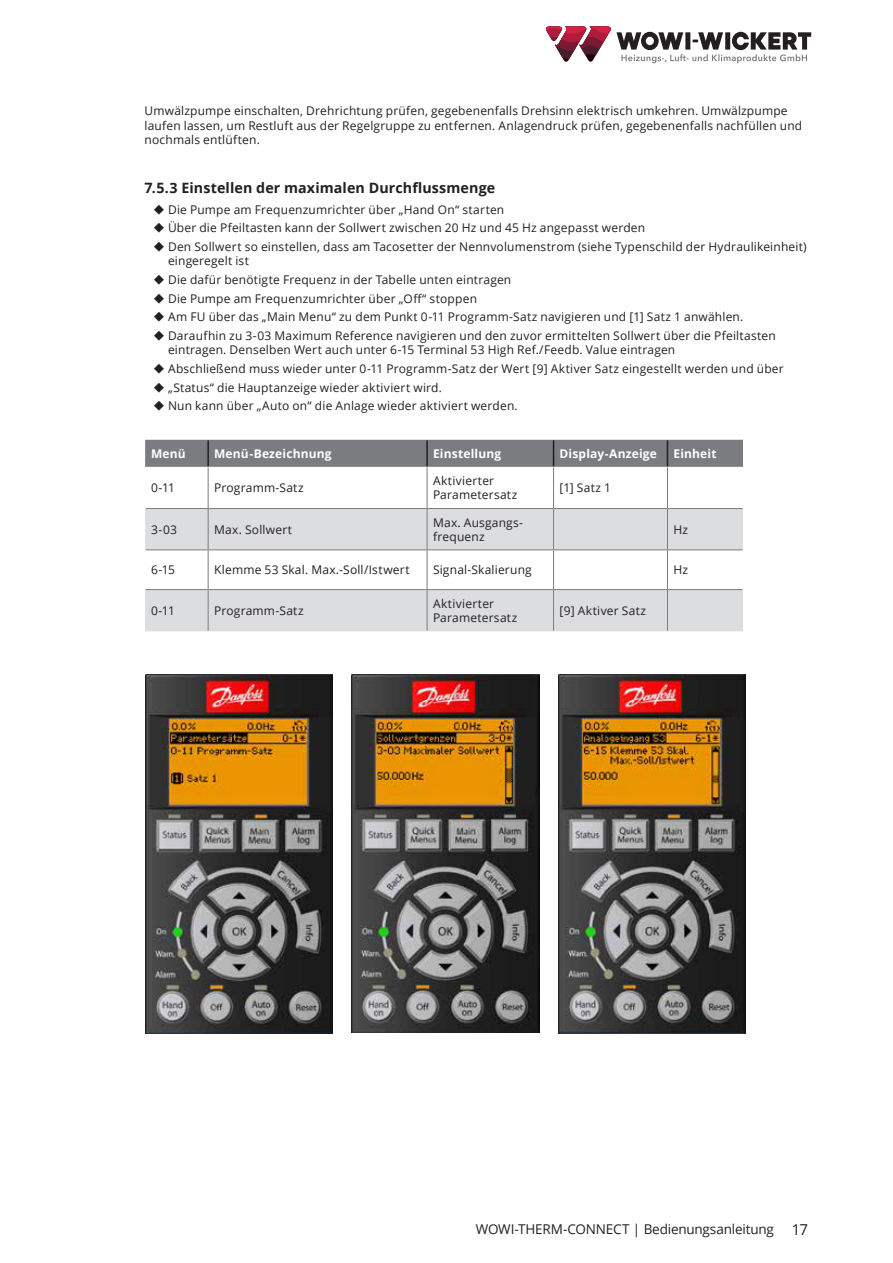
<style>
.page{position:relative;width:893px;height:1263px;background:#fff}
.page>*{position:absolute;margin:0;border:0;box-sizing:border-box;transform-origin:0 0}
.t1{font:700 14.25px "Open Sans";letter-spacing:.01em;color:#231f20}
.t2{font:13.5px "Open Sans";letter-spacing:-.015em;color:#231f20}
.t3{font:12px/18.6px "Open Sans";letter-spacing:.015em;color:#231f20}
.t4{font:700 12px "Open Sans";letter-spacing:.015em;color:#fff}
.s1{font-size:15px}
</style>
<div class="page">
<svg style="left:546px;top:27px;width:265px;height:36px"></svg>
<svg style="left:145px;top:508px;width:598px;height:123px;fill:#dcdddf"></svg>
<hr style="left:208px;top:467px;width:1px;height:41px;background:#7a7c7f">
<hr style="left:427px;top:467px;width:1px;height:41px;background:#7a7c7f">
<hr style="left:553px;top:467px;width:1px;height:41px;background:#7a7c7f">
<hr style="left:667px;top:467px;width:1px;height:41px;background:#7a7c7f">
<hr style="left:146px;top:508px;width:62px;height:1px;background:#7a7c7f">
<hr style="left:208px;top:509px;width:1px;height:40px;background:#7a7c7f">
<hr style="left:208px;top:508px;width:219px;height:1px;background:#7a7c7f">
<hr style="left:427px;top:508px;width:127px;height:1px;background:#7a7c7f">
<hr style="left:554px;top:508px;width:113px;height:1px;background:#7a7c7f">
<hr style="left:427px;top:509px;width:1px;height:40px;background:#7a7c7f">
<hr style="left:553px;top:509px;width:1px;height:40px;background:#7a7c7f">
<hr style="left:667px;top:509px;width:1px;height:40px;background:#7a7c7f">
<hr style="left:667px;top:508px;width:75px;height:1px;background:#7a7c7f">
<hr style="left:146px;top:549px;width:62px;height:1px;background:#7a7c7f">
<hr style="left:208px;top:550px;width:1px;height:39px;background:#7a7c7f">
<hr style="left:208px;top:549px;width:219px;height:1px;background:#7a7c7f">
<hr style="left:427px;top:549px;width:127px;height:1px;background:#7a7c7f">
<hr style="left:554px;top:549px;width:113px;height:1px;background:#7a7c7f">
<hr style="left:427px;top:550px;width:1px;height:39px;background:#7a7c7f">
<hr style="left:553px;top:550px;width:1px;height:39px;background:#7a7c7f">
<hr style="left:667px;top:550px;width:1px;height:39px;background:#7a7c7f">
<hr style="left:667px;top:549px;width:75px;height:1px;background:#7a7c7f">
<hr style="left:146px;top:589px;width:62px;height:1px;background:#7a7c7f">
<hr style="left:208px;top:590px;width:1px;height:41px;background:#7a7c7f">
<hr style="left:208px;top:589px;width:219px;height:1px;background:#7a7c7f">
<hr style="left:427px;top:589px;width:127px;height:1px;background:#7a7c7f">
<hr style="left:554px;top:589px;width:113px;height:1px;background:#7a7c7f">
<hr style="left:427px;top:590px;width:1px;height:41px;background:#7a7c7f">
<hr style="left:553px;top:590px;width:1px;height:41px;background:#7a7c7f">
<hr style="left:667px;top:590px;width:1px;height:41px;background:#7a7c7f">
<hr style="left:667px;top:589px;width:75px;height:1px;background:#7a7c7f">
<div style="left:145px;top:440px;width:598px;height:27px;background:#7a7c7f"></div>
<img style="left:146px;top:675px;width:186px;height:359px">
<img style="left:352px;top:674px;width:187px;height:358px">
<img style="left:558px;top:674px;width:187px;height:360px">
<p class="t3" style="left:145px;top:104px;width:659px;line-height:14.4px">Umwälzpumpe einschalten, Drehrichtung prüfen, gegebenenfalls Drehsinn elektrisch umkehren. Umwälzpumpe laufen lassen, um Restluft aus der Regelgruppe zu entfernen. Anlagendruck prüfen, gegebenenfalls nachfüllen und nochmals entlüften.</p>
<p class="t1" style="left:145px;top:178px;width:352px">7.5.3 Einstellen der maximalen Durchflussmenge</p>
<p class="t3" style="left:168px;top:200px;width:640px">Die Pumpe am Frequenzumrichter über „Hand On“ starten<br>Über die Pfeiltasten kann der Sollwert zwischen 20 Hz und 45 Hz angepasst werden<br>Den Sollwert so einstellen, dass am Tacosetter der Nennvolumenstrom (siehe Typenschild der Hydraulikeinheit)</p>
<p class="t3" style="left:168px;top:251px;width:609px">eingeregelt ist<br>Die dafür benötigte Frequenz in der Tabelle unten eintragen<br>Die Pumpe am Frequenzumrichter über „Off“ stoppen<br>Am FU über das „Main Menu“ zu dem Punkt 0-11 Programm-Satz navigieren und [1] Satz 1 anwählen.<br>Daraufhin zu 3-03 Maximum Reference navigieren und den zuvor ermittelten Sollwert über die Pfeiltasten</p>
<p class="t3" style="left:168px;top:340px;width:617px">eintragen. Denselben Wert auch unter 6-15 Terminal 53 High Ref./Feedb. Value eintragen<br>Abschließend muss wieder unter 0-11 Programm-Satz der Wert [9] Aktiver Satz eingestellt werden und über „Status“ die Hauptanzeige wieder aktiviert wird.<br>Nun kann über „Auto on“ die Anlage wieder aktiviert werden.</p>
<p class="t4" style="left:151px;top:445px;width:36px">Menü</p>
<p class="t4" style="left:214px;top:445px;width:119px">Menü-Bezeichnung</p>
<p class="t4" style="left:433px;top:445px;width:70px">Einstellung</p>
<p class="t4" style="left:559px;top:445px;width:99px">Display-Anzeige</p>
<p class="t4" style="left:673px;top:445px;width:45px">Einheit</p>
<p class="t3" style="left:151px;top:478px;width:25px">0-11</p>
<p class="t3" style="left:214px;top:478px;width:91px">Programm-Satz</p>
<p class="t3" style="left:433px;top:473px;width:86px;line-height:14.4px">Aktivierter<br>Parametersatz</p>
<p class="t3" style="left:559px;top:478px;width:53px">[1] Satz 1</p>
<p class="t3" style="left:151px;top:520px;width:27px">3-03</p>
<p class="t3" style="left:214px;top:520px;width:80px">Max. Sollwert</p>
<p class="t3" style="left:433px;top:515px;width:91px;line-height:14.4px">Max. Ausgangs&shy;frequenz</p>
<p class="t3" style="left:673px;top:520px;width:16px">Hz</p>
<p class="t3" style="left:151px;top:560px;width:26px">6-15</p>
<p class="t3" style="left:214px;top:560px;width:197px">Klemme 53 Skal. Max.-Soll/Istwert</p>
<p class="t3" style="left:433px;top:560px;width:100px">Signal-Skalierung</p>
<p class="t3" style="left:673px;top:560px;width:16px">Hz</p>
<p class="t3" style="left:151px;top:601px;width:25px">0-11</p>
<p class="t3" style="left:214px;top:601px;width:91px">Programm-Satz</p>
<p class="t3" style="left:433px;top:596px;width:86px;line-height:14.4px">Aktivierter<br>Parametersatz</p>
<p class="t3" style="left:559px;top:601px;width:88px">[9] Aktiver Satz</p>
<p class="t2" style="left:476px;top:1219px;width:334px">WOWI-THERM-CONNECT | Bedienungsanleitung <span class="s1">17</span></p>
</div>
